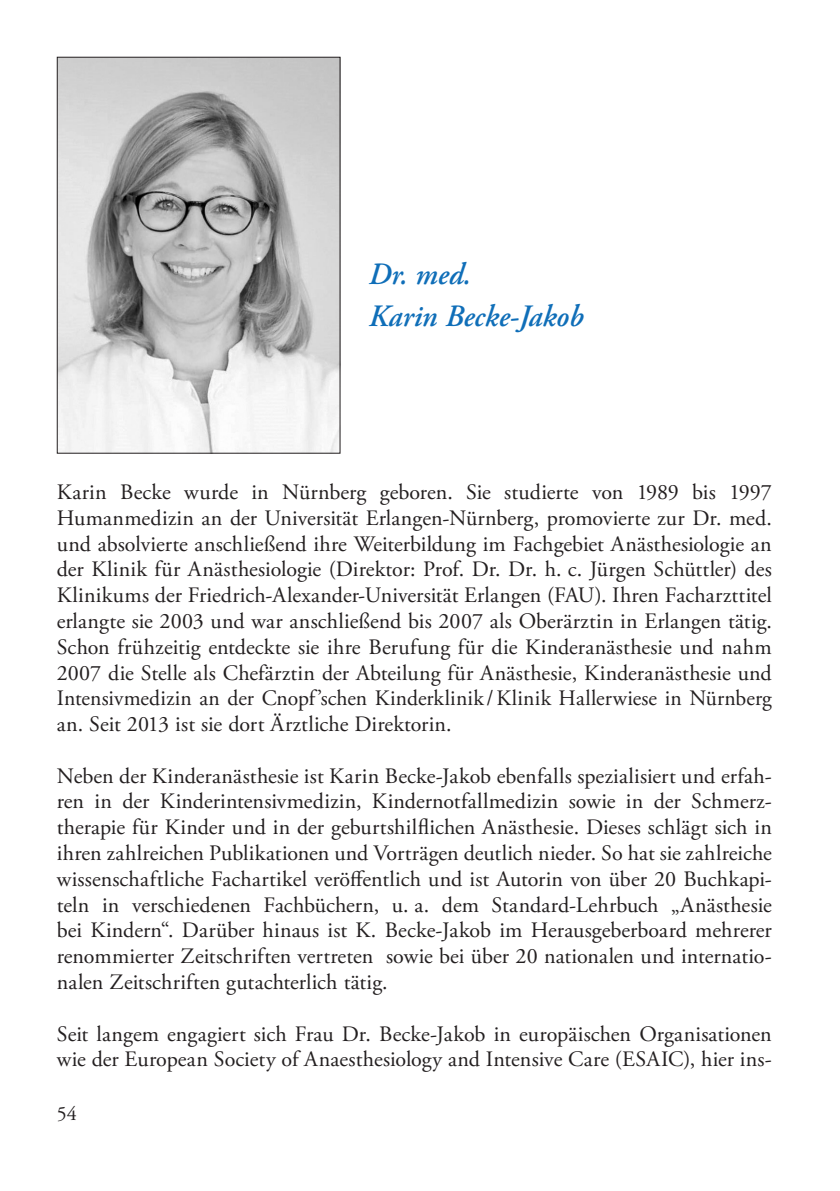
<style>
.page{position:relative;width:840px;height:1191px;background:#fff}
.page>*{position:absolute;margin:0;border:0;box-sizing:border-box;transform-origin:0 0}
.t1{font:italic 600 31px/42.2px "Adobe Garamond Pro";color:#0f6eb8;scale:.95 1}
.t2{font:22px/25.8px "Adobe Garamond Pro";letter-spacing:.005em;color:#231f20;text-align:justify}
.t3{font:20px "Adobe Garamond Pro";color:#231f20}
</style>
<div class="page">
<img style="left:59px;top:59px;width:279px;height:393px">
<div style="left:57px;top:57px;width:283px;height:397px;border:1px solid #231f20"></div>
<h1 class="t1" style="left:369px;top:254px;width:227px">Dr. med.<br>Karin Becke-Jakob</h1>
<p class="t2" style="left:57px;top:480px;width:716px">Karin Becke wurde in Nürnberg geboren. Sie studierte von 1989 bis 1997<br>Humanmedizin an der Universität Erlangen-Nürnberg, promovierte zur Dr. med. und absolvierte anschließend ihre Weiterbildung im Fachgebiet Anästhesiologie an der Klinik für Anästhesiologie (Direktor: Prof. Dr. Dr. h. c. Jürgen Schüttler) des Klinikums der Friedrich-Alexander-Universität Erlangen (FAU). Ihren Facharzttitel erlangte sie 2003 und war anschließend bis 2007 als Oberärztin in Erlangen tätig.<br>Schon frühzeitig entdeckte sie ihre Berufung für die Kinderanästhesie und nahm 2007 die Stelle als Chefärztin der Abteilung für Anästhesie, Kinderanästhesie und Intensivmedizin an der Cnopf’schen Kinderklinik /Klinik Hallerwiese in Nürnberg an. Seit 2013 ist sie dort Ärztliche Direktorin.</p>
<p class="t2" style="left:57px;top:763px;width:716px">Neben der Kinderanästhesie ist Karin Becke-Jakob ebenfalls spezialisiert und erfah&shy;ren in der Kinderintensivmedizin, Kindernotfallmedizin sowie in der Schmerz&shy;therapie für Kinder und in der geburtshilflichen Anästhesie. Dieses schlägt sich in ihren zahlreichen Publikationen und Vorträgen deutlich nieder. So hat sie zahlreiche wissenschaftliche Fachartikel veröffentlich und ist Autorin von über 20 Buchkapi&shy;teln in verschiedenen Fachbüchern, u. a. dem Standard-Lehrbuch „Anästhesie bei Kindern“. Darüber hinaus ist K. Becke-Jakob im Herausgeberboard mehrerer renommierter Zeitschriften vertreten sowie bei über 20 nationalen und internatio&shy;nalen Zeitschriften gutachterlich tätig.</p>
<p class="t2" style="left:57px;top:1021px;width:716px">Seit langem engagiert sich Frau Dr. Becke-Jakob in europäischen Organisationen wie der European Society of Anaesthesiology and Intensive Care (ESAIC), hier ins-</p>
<p class="t3" style="left:57px;top:1102px;width:21px">54</p>
</div>
